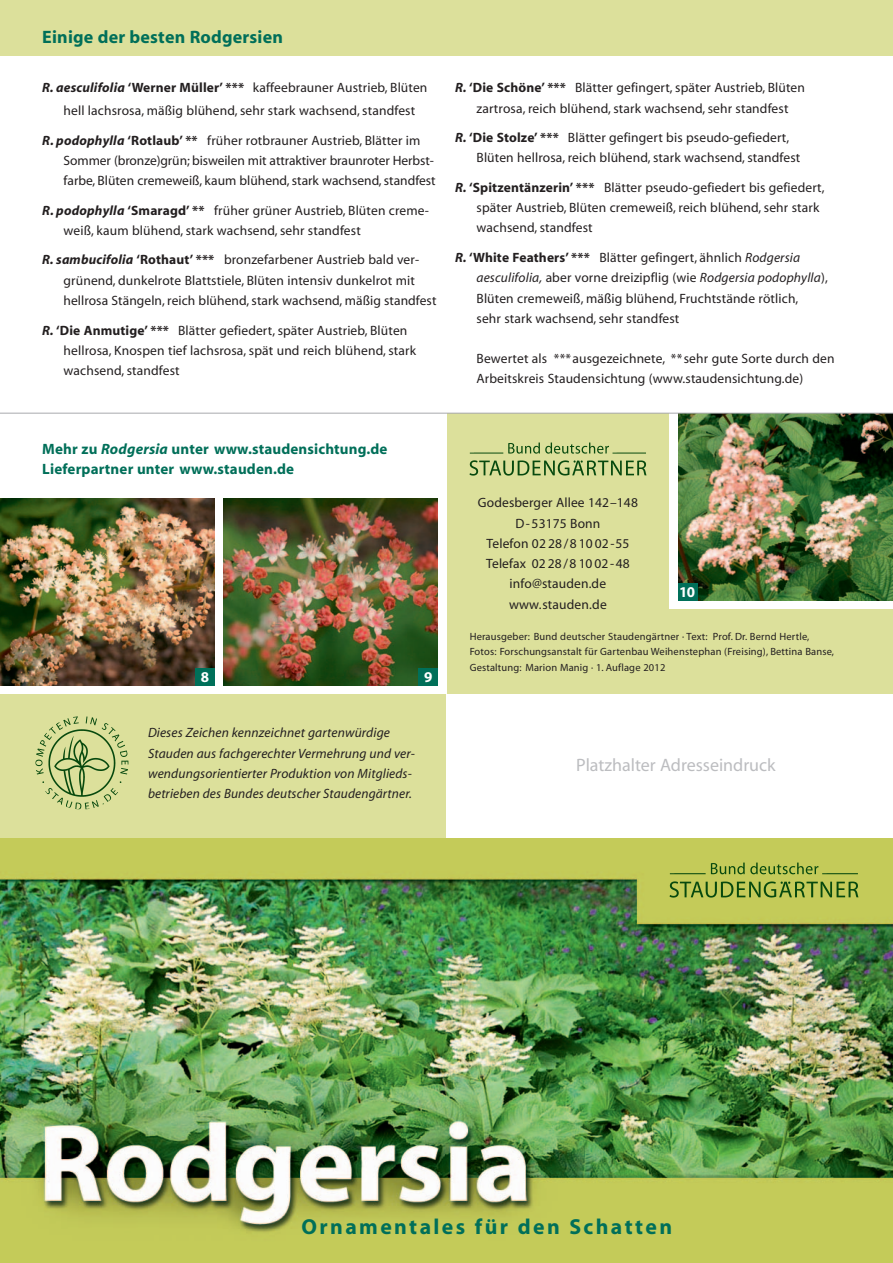
<style>
.page{position:relative;width:893px;height:1263px;background:#fff}
.page>*{position:absolute;margin:0;border:0;box-sizing:border-box;transform-origin:0 0}
.t1{font:700 21.75px "Myriad";letter-spacing:.11em;color:#006f59}
.t2{font:18px "Myriad";color:#bcbdc0}
.t3{font:700 18px "Myriad";letter-spacing:.01em;color:#006f59}
.t4{font:700 15px/20.2px "Myriad";letter-spacing:.01em;color:#006f59}
.t5{font:700 15px "Myriad";color:#fff}
.t6{font:13.5px/20.2px "Myriad";letter-spacing:.01em;color:#231f20}
.t7{font:italic 13.5px/20.2px "Myriad";letter-spacing:.01em;color:#231f20}
.t8{font:10.5px/15.8px "Myriad";letter-spacing:.015em;color:#231f20}
.s1{font-weight:700;font-style:italic}
.s2{font-weight:700}
.s3{font-style:italic}
</style>
<div class="page">
<div style="left:0;top:413px;width:893px;height:425px;background:#dce09b"></div>
<div style="left:0;top:413px;width:446px;height:281px;background:#fff"></div>
<div style="left:0;top:1px;width:893px;height:55px;background:#dce09b"></div>
<div style="left:446px;top:694px;width:447px;height:144px;background:#fff"></div>
<div style="left:669px;top:413px;width:224px;height:196px;background:#fff"></div>
<img style="left:470px;top:443px;width:176px;height:32px">
<img style="left:35px;top:716px;width:94px;height:93px;border-radius:50%">
<img style="left:0;top:498px;width:215px;height:187px">
<img style="left:223px;top:498px;width:215px;height:187px">
<img style="left:678px;top:414px;width:215px;height:186px">
<hr style="left:0;top:413px;width:893px;height:1px;background:#a8a9ad">
<div style="left:195px;top:668px;width:20px;height:17px;background:#006f59"></div>
<div style="left:419px;top:668px;width:19px;height:17px;background:#006f59"></div>
<div style="left:678px;top:583px;width:19px;height:17px;background:#006f59"></div>
<img style="left:0;top:838px;width:893px;height:425px">
<img style="left:669px;top:863px;width:189px;height:35px">
<h2 class="t3" style="left:42px;top:30px;width:242px">Einige der besten Rodgersien</h2>
<p class="t6" style="left:64px;top:77px;width:365px;line-height:22.8px;text-indent:-21px"><span class="s1">R. aesculifolia</span> <span class="s2">‘Werner Müller’ ***</span> kaffeebrauner Austrieb, Blüten hell lachsrosa, mäßig blühend, sehr stark wachsend, standfest</p>
<p class="t6" style="left:64px;top:131px;width:374px;text-indent:-21px"><span class="s1">R. podophylla</span> <span class="s2">‘Rotlaub’ **</span> früher rotbrauner Austrieb, Blätter im<br>Sommer (bronze)grün; bisweilen mit attraktiver braunroter Herbst&shy;farbe, Blüten cremeweiß, kaum blühend, stark wachsend, standfest</p>
<p class="t6" style="left:64px;top:201px;width:367px;text-indent:-21px"><span class="s1">R. podophylla</span> <span class="s2">‘Smaragd’ **</span> früher grüner Austrieb, Blüten creme&shy;weiß, kaum blühend, stark wachsend, sehr standfest</p>
<p class="t6" style="left:64px;top:251px;width:374px;text-indent:-21px"><span class="s1">R. sambucifolia</span> <span class="s2">‘Rothaut’ ***</span> bronzefarbener Austrieb bald ver&shy;grünend, dunkelrote Blattstiele, Blüten intensiv dunkelrot mit hellrosa Stängeln, reich blühend, stark wachsend, mäßig standfest</p>
<p class="t6" style="left:64px;top:321px;width:354px;text-indent:-21px"><span class="s1">R.</span> <span class="s2">‘Die Anmutige’ ***</span> Blätter gefiedert, später Austrieb, Blüten hellrosa, Knospen tief lachsrosa, spät und reich blühend, stark wachsend, standfest</p>
<p class="t6" style="left:455px;top:79px;width:351px;text-align:center"><span class="s1">R.</span> <span class="s2">‘Die Schöne’ ***</span> Blätter gefingert, später Austrieb, Blüten zartrosa, reich blühend, stark wachsend, sehr standfest</p>
<p class="t6" style="left:477px;top:129px;width:325px;text-indent:-21px"><span class="s1">R.</span> <span class="s2">‘Die Stolze’ ***</span> Blätter gefingert bis pseudo-gefiedert,<br>Blüten hellrosa, reich blühend, stark wachsend, standfest</p>
<p class="t6" style="left:477px;top:178px;width:350px;text-indent:-21px"><span class="s1">R.</span> <span class="s2">‘Spitzentänzerin’ ***</span> Blätter pseudo-gefiedert bis gefiedert, später Austrieb, Blüten cremeweiß, reich blühend, sehr stark wachsend, standfest</p>
<p class="t6" style="left:477px;top:248px;width:353px;text-indent:-21px"><span class="s1">R.</span> <span class="s2">‘White Feathers’ ***</span> Blätter gefingert, ähnlich <span class="s3">Rodgersia aesculifolia,</span> aber vorne dreizipflig (wie <span class="s3">Rodgersia podophylla</span>), Blüten cremeweiß, mäßig blühend, Fruchtstände rötlich,<br>sehr stark wachsend, sehr standfest</p>
<p class="t6" style="left:477px;top:349px;width:360px">Bewertet als ***ausgezeichnete, **sehr gute Sorte durch den<br>Arbeitskreis Staudensichtung (www.staudensichtung.de)</p>
<p class="t4" style="left:42px;top:440px;width:347px">Mehr zu <span class="s3">Rodgersia</span> unter www.staudensichtung.de<br>Lieferpartner unter www.stauden.de</p>
<p class="t5" style="left:201px;top:671px;width:10px">8</p>
<p class="t5" style="left:424px;top:671px;width:10px">9</p>
<p class="t7" style="left:148px;top:724px;width:269px">Dieses Zeichen kennzeichnet gartenwürdige Stauden aus fachgerechter Vermehrung und ver&shy;wendungsorientierter Produktion von Mitglieds&shy;betrieben des Bundes deutscher Staudengärtner.</p>
<p class="t6" style="left:478px;top:494px;width:162px;text-align:center">Godesberger Allee 142–148<br>D-53175 Bonn<br>Telefon 02 28/8 10 02-55<br>Telefax 02 28/8 10 02-48 info@stauden.de www.stauden.de</p>
<p class="t8" style="left:470px;top:629px;width:366px">Herausgeber: Bund deutscher Staudengärtner · Text: Prof. Dr. Bernd Hertle,<br>Fotos: Forschungsanstalt für Gartenbau Weihenstephan (Freising), Bettina Banse,<br>Gestaltung: Marion Manig · 1. Auflage 2012</p>
<p class="t5" style="left:679px;top:586px;width:17px">10</p>
<h2 class="t2" style="left:576px;top:758px;width:201px">Platzhalter Adresseindruck</h2>
<h1 class="t1" style="left:302px;top:1218px;width:372px">Ornamentales für den Schatten</h1>
</div>
